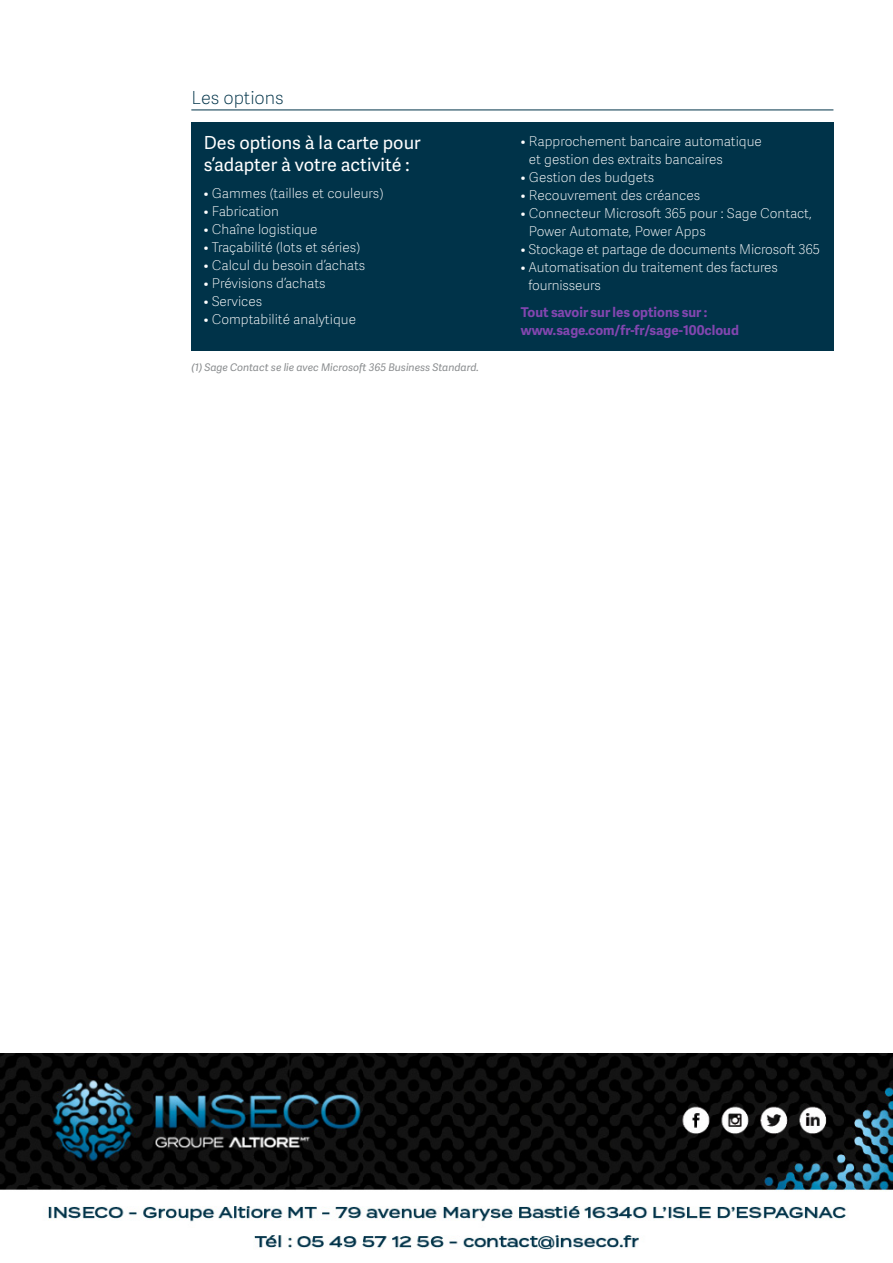
<style>
.page{position:relative;width:893px;height:1263px;background:#fff}
.page>*{position:absolute;margin:0;border:0;box-sizing:border-box;transform-origin:0 0}
.t1{font:18px/21.6px "Adelle Sans SAGE";color:#fff}
.t2{font:18px "Adelle Sans SAGE Th";color:#003349}
.t3{font:13.5px/18px "Adelle Sans SAGE Th";color:#fff}
.t4{font:700 13.5px/18px "Adelle Sans SAGE";color:#8246af}
.t5{font:italic 10.5px "Adelle Sans SAGE";color:#888b8d}
</style>
<div class="page">
<hr style="left:191px;top:110px;width:642px;height:1px;background:#003349">
<div style="left:191px;top:123px;width:642px;height:228px;background:#003349"></div>
<img style="left:0;top:1053px;width:893px;height:197px">
<h1 class="t2" style="left:191px;top:85px;width:94px">Les options</h1>
<h1 class="t1" style="left:204px;top:132px;width:218px">Des options à la carte pour s’adapter à votre activité :</h1>
<p class="t3" style="left:204px;top:183px;width:181px">• Gammes (tailles et couleurs)</p>
<p class="t3" style="left:204px;top:201px;width:77px">• Fabrication</p>
<p class="t3" style="left:204px;top:219px;width:115px">• Chaîne logistique</p>
<p class="t3" style="left:204px;top:237px;width:158px">• Traçabilité (lots et séries)</p>
<p class="t3" style="left:204px;top:255px;width:163px">• Calcul du besoin d’achats</p>
<p class="t3" style="left:204px;top:273px;width:123px">• Prévisions d’achats</p>
<p class="t3" style="left:204px;top:291px;width:60px">• Services</p>
<p class="t3" style="left:204px;top:309px;width:154px">• Comptabilité analytique</p>
<p class="t5" style="left:191px;top:360px;width:289px">(1) Sage Contact se lie avec Microsoft 365 Business Standard.</p>
<p class="t3" style="left:529px;top:132px;width:235px;text-indent:-8px">• Rapprochement bancaire automatique et gestion des extraits bancaires</p>
<p class="t3" style="left:521px;top:168px;width:135px">• Gestion des budgets</p>
<p class="t3" style="left:521px;top:186px;width:181px">• Recouvrement des créances</p>
<p class="t3" style="left:529px;top:204px;width:285px;text-indent:-8px">• Connecteur Microsoft 365 pour : Sage Contact,<br>Power Automate, Power Apps</p>
<p class="t3" style="left:521px;top:240px;width:300px">• Stockage et partage de documents Microsoft 365</p>
<p class="t3" style="left:529px;top:258px;width:251px;text-indent:-8px">• Automatisation du traitement des factures fournisseurs</p>
<p class="t4" style="left:521px;top:302px;width:219px">Tout savoir sur les options sur : www.sage.com/fr-fr/sage-100cloud</p>
</div>
